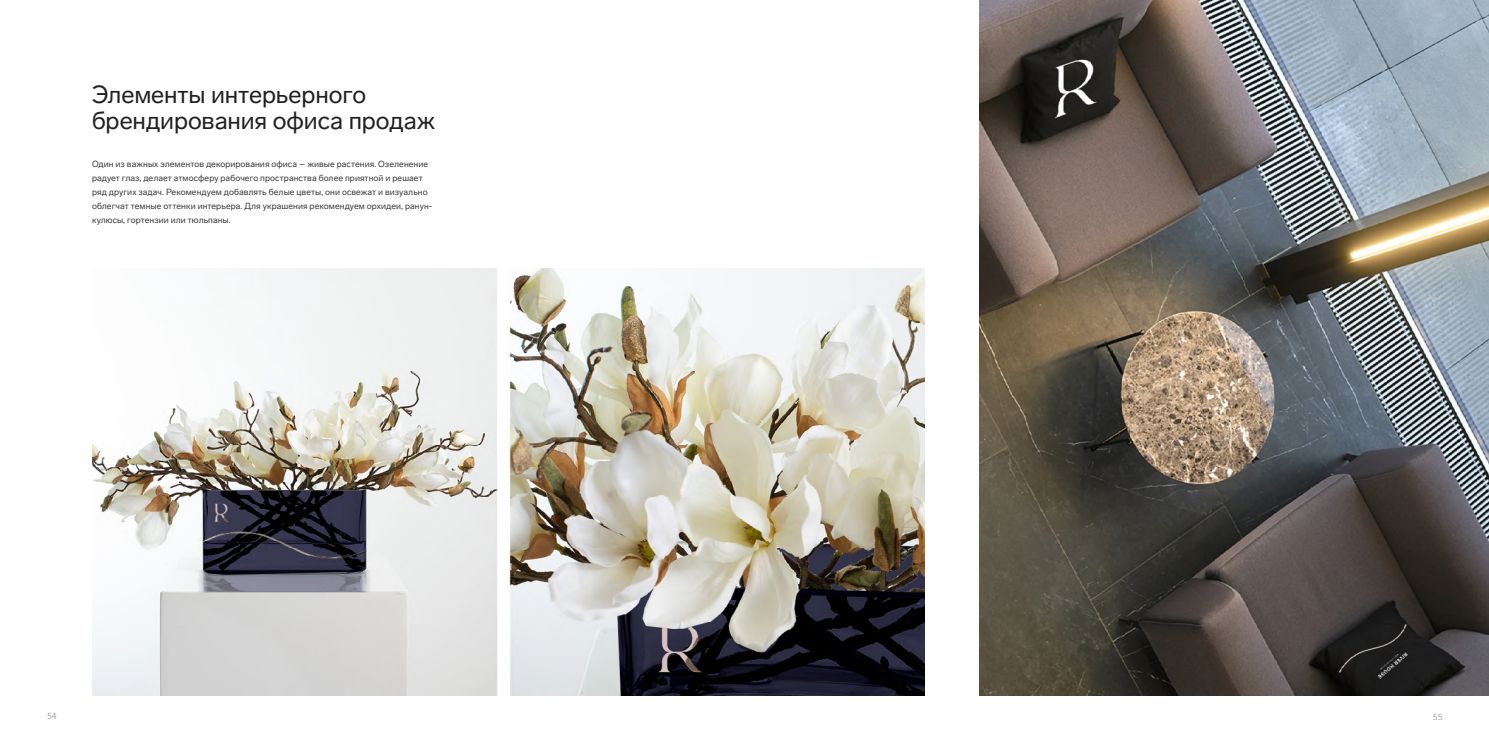
<style>
.page{position:relative;width:1489px;height:745px;background:#fff}
.page>*{position:absolute;margin:0;border:0;box-sizing:border-box;transform-origin:0 0}
.t1{font:24.5px/26.2px "Lab Grotesque";letter-spacing:-.005em;color:#222023}
.t2{font:8.75px/14px "Lab Grotesque";letter-spacing:.005em;color:#383839}
.t3{font:300 8.75px "Mediator";color:#919190}
</style>
<div class="page">
<img style="left:92px;top:268px;width:832px;height:426px">
<img style="left:979px;top:0;width:509px;height:694px">
<h1 class="t1" style="left:92px;top:81px;width:345px">Элементы интерьерного брендирования офиса продаж</h1>
<p class="t2" style="left:92px;top:157px;width:342px">Один из важных элементов декорирования офиса – живые растения. Озеленение радует глаз, делает атмосферу рабочего пространства более приятной и решает ряд других задач. Рекомендуем добавлять белые цветы, они освежат и визуально облегчат темные оттенки интерьера. Для украшения рекомендуем орхидеи, ранун&shy;кулюсы, гортензии или тюльпаны.</p>
<p class="t3" style="left:47px;top:709px;width:11px">54</p>
<p class="t3" style="left:1432px;top:711px;width:11px">55</p>
</div>
